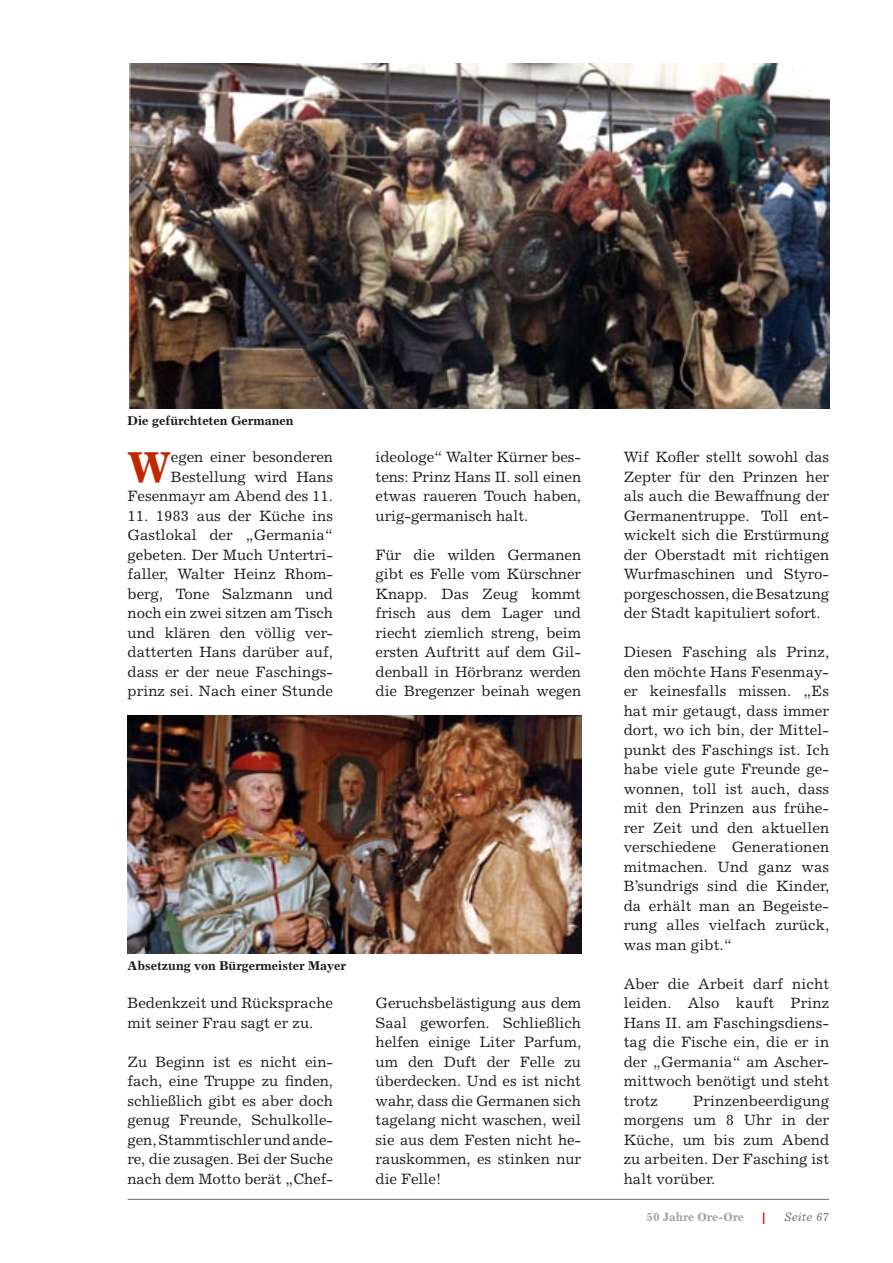
<style>
.page{position:relative;width:893px;height:1263px;background:#fff}
.page>*{position:absolute;margin:0;border:0;box-sizing:border-box;transform-origin:0 0}
.t1{font:700 43.5px "Excelsior";color:#c12700}
.t2{font:15px/19.5px "Excelsior";color:#1b1b1f;text-align:justify}
.t3{font:700 12.75px "Excelsior";letter-spacing:-.005em;color:#1b1b1f}
.t4{font:700 12px "Excelsior";color:#9da1a6}
.t5{font:italic 12px "Excelsior";color:#6d7179}
.s1{font-size:16.8px;color:#c12700}
</style>
<div class="page">
<img style="left:128px;top:715px;width:453px;height:238px">
<img style="left:129px;top:64px;width:700px;height:344px">
<hr style="left:128px;top:1199px;width:701px;height:1px;background:#6d7179">
<p class="t3" style="left:128px;top:413px;width:168px">Die gefürchteten Germanen</p>
<p class="t2" style="left:128px;top:447px;width:207px;text-align:right">egen einer besonderen<br>Bestellung wird Hans<br>Fesenmayr am Abend des 11.</p>
<p class="t2" style="left:128px;top:505px;width:207px">11. 1983 aus der Küche ins Gastlokal der „Germania“ gebeten. Der Much Untertri&shy;faller, Walter Heinz Rhom&shy;berg, Tone Salzmann und noch ein zwei sitzen am Tisch und klären den völlig ver&shy;datterten Hans darüber auf, dass er der neue Faschings&shy;prinz sei. Nach einer Stunde</p>
<p class="t1" style="left:128px;top:440px;width:45px">W</p>
<p class="t2" style="left:376px;top:447px;width:207px">ideologe“ Walter Kürner bes&shy;tens: Prinz Hans II. soll einen etwas raueren Touch haben, urig-germanisch halt.</p>
<p class="t2" style="left:376px;top:544px;width:207px">Für die wilden Germanen gibt es Felle vom Kürschner Knapp. Das Zeug kommt frisch aus dem Lager und riecht ziemlich streng, beim ersten Auftritt auf dem Gil&shy;denball in Hörbranz werden die Bregenzer beinah wegen</p>
<p class="t3" style="left:128px;top:958px;width:220px">Absetzung von Bürgermeister Mayer</p>
<p class="t2" style="left:128px;top:993px;width:207px">Bedenkzeit und Rücksprache mit seiner Frau sagt er zu.</p>
<p class="t2" style="left:128px;top:1051px;width:207px">Zu Beginn ist es nicht ein&shy;fach, eine Truppe zu finden, schließlich gibt es aber doch genug Freunde, Schulkolle&shy;gen, Stammtischler und ande&shy;re, die zusagen. Bei der Suche nach dem Motto berät „Chef-</p>
<p class="t2" style="left:376px;top:993px;width:207px">Geruchsbelästigung aus dem Saal geworfen. Schließlich helfen einige Liter Parfum, um den Duft der Felle zu überdecken. Und es ist nicht wahr, dass die Germanen sich tagelang nicht waschen, weil sie aus dem Festen nicht he&shy;rauskommen, es stinken nur die Felle!</p>
<p class="t2" style="left:624px;top:447px;width:207px">Wif Kofler stellt sowohl das Zepter für den Prinzen her als auch die Bewaffnung der Germanentruppe. Toll ent&shy;wickelt sich die Erstürmung der Oberstadt mit richtigen Wurfmaschinen und Styro&shy;porgeschossen, die Besatzung der Stadt kapituliert sofort.</p>
<p class="t2" style="left:624px;top:642px;width:207px">Diesen Fasching als Prinz, den möchte Hans Fesenmay&shy;er keinesfalls missen. „Es hat mir getaugt, dass immer dort, wo ich bin, der Mittel&shy;punkt des Faschings ist. Ich habe viele gute Freunde ge&shy;wonnen, toll ist auch, dass mit den Prinzen aus frühe&shy;rer Zeit und den aktuellen verschiedene Generationen mitmachen. Und ganz was B’sundrigs sind die Kinder, da erhält man an Begeiste&shy;rung alles vielfach zurück, was man gibt.“</p>
<p class="t2" style="left:624px;top:973px;width:207px">Aber die Arbeit darf nicht leiden. Also kauft Prinz Hans II. am Faschingsdiens&shy;tag die Fische ein, die er in der „Germania“ am Ascher&shy;mittwoch benötigt und steht trotz</p>
<p class="t2" style="left:624px;top:1090px;width:207px;text-indent:70px">Prinzenbeerdigung morgens um 8 Uhr in der Küche, um bis zum Abend zu arbeiten. Der Fasching ist halt vorüber.</p>
<p class="t4" style="left:646px;top:1210px;width:122px">50 Jahre Ore-Ore <span class="s1">|</span></p>
<p class="t5" style="left:784px;top:1210px;width:47px">Seite 67</p>
</div>
